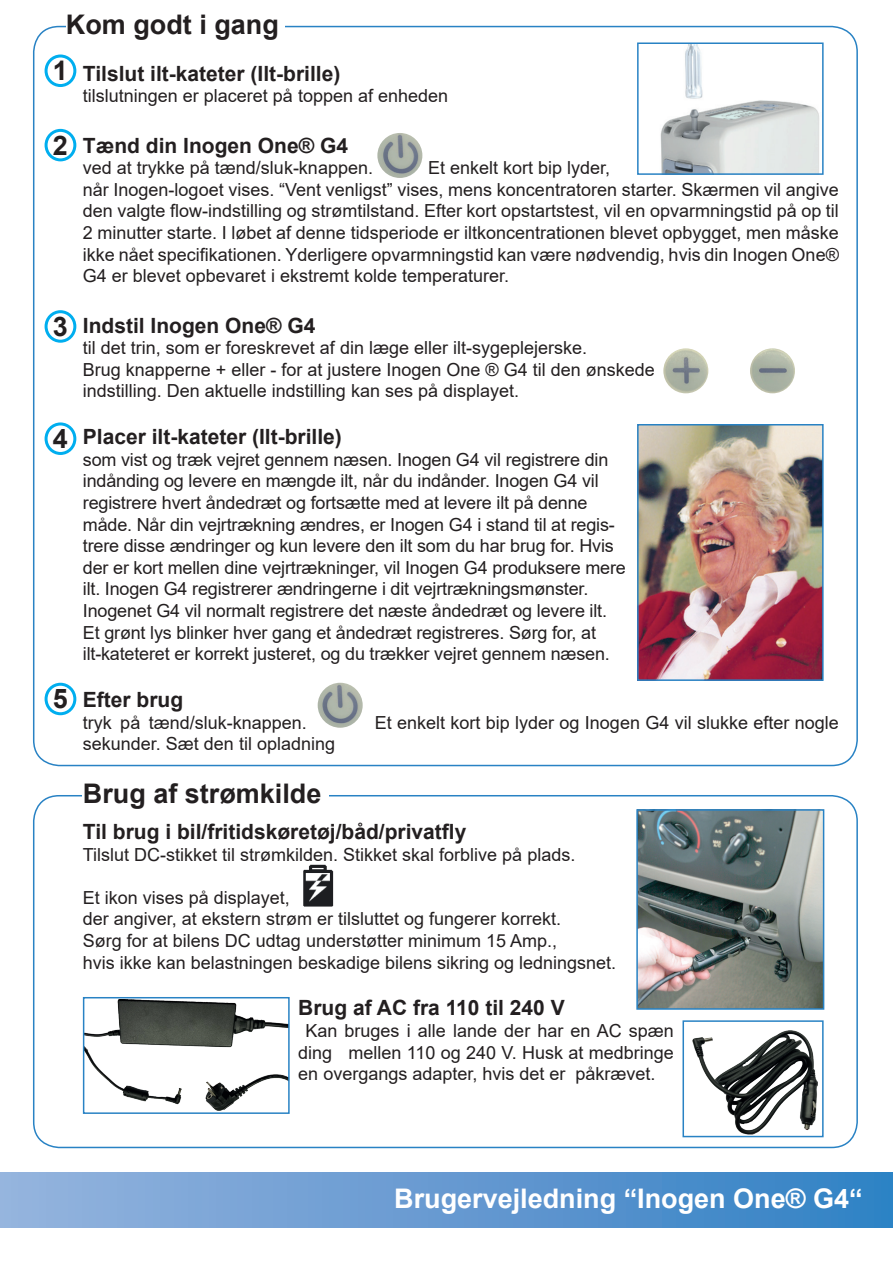
<style>
.page{position:relative;width:893px;height:1263px;background:#fff}
.page>*{position:absolute;margin:0;border:0;box-sizing:border-box;transform-origin:0 0}
.t1{font:700 27px "Arial";color:#231f20}
.t2{font:700 27px "Arial";color:#fff}
.t3{font:700 21px "Arial";color:#231f20}
.t4{font:18px/21.6px "Arial";color:#231f20}
</style>
<div class="page">
<div style="left:0;top:1172px;width:893px;height:55px;background:linear-gradient(to right,#97b3de,#3181c4)"></div>
<img style="left:377px;top:133px;width:45px;height:45px;border-radius:22px">
<img style="left:663px;top:348px;width:45px;height:45px;border-radius:22px">
<img style="left:750px;top:348px;width:45px;height:45px;border-radius:22px">
<img style="left:639px;top:812px;width:182px;height:195px">
<div style="left:636px;top:809px;width:188px;height:201px;border:2px solid #2882c4"></div>
<img style="left:660px;top:45px;width:160px;height:127px">
<div style="left:637px;top:42px;width:187px;height:133px;border:2px solid #2882c4"></div>
<img style="left:640px;top:427px;width:181px;height:251px">
<div style="left:637px;top:424px;width:187px;height:257px;border:2px solid #2882c4"></div>
<img style="left:318px;top:683px;width:45px;height:45px;border-radius:22px">
<div style="left:33px;top:795px;width:825px;height:353px;border:2px solid #2882c4;border-radius:26px"></div>
<div style="left:83px;top:784px;width:246px;height:42px;background:#fff"></div>
<img style="left:303px;top:864px;width:31px;height:43px">
<img style="left:86px;top:1000px;width:201px;height:111px">
<div style="left:83px;top:997px;width:207px;height:117px;border:2px solid #2882c4"></div>
<img style="left:692px;top:1030px;width:126px;height:104px">
<div style="left:682px;top:1020px;width:142px;height:117px;border:2px solid #2882c4"></div>
<div style="left:45px;top:55px;width:31px;height:32px;border:3px solid #00aeef;border-radius:50%"></div>
<div style="left:45px;top:129px;width:31px;height:32px;border:3px solid #00aeef;border-radius:50%"></div>
<div style="left:45px;top:310px;width:31px;height:33px;border:3px solid #00aeef;border-radius:50%"></div>
<div style="left:45px;top:422px;width:31px;height:33px;border:3px solid #00aeef;border-radius:50%"></div>
<div style="left:45px;top:683px;width:31px;height:32px;border:3px solid #00aeef;border-radius:50%"></div>
<h1 class="t1" style="left:66px;top:6px;width:215px">Kom godt i gang</h1>
<h1 class="t1" style="left:53px;top:52px;width:17px">1</h1>
<h1 class="t1" style="left:53px;top:126px;width:17px">2</h1>
<h1 class="t1" style="left:53px;top:307px;width:17px">3</h1>
<h1 class="t1" style="left:53px;top:420px;width:17px">4</h1>
<h1 class="t1" style="left:53px;top:680px;width:17px">5</h1>
<p class="t3" style="left:83px;top:58px;width:259px">Tilslut ilt-kateter (Ilt-brille)</p>
<p class="t4" style="left:83px;top:85px;width:367px">tilslutningen er placeret på toppen af enheden</p>
<p class="t3" style="left:83px;top:130px;width:267px">Tænd din Inogen One® G4</p>
<p class="t4" style="left:83px;top:157px;width:292px">ved at trykke på tænd/sluk-knappen.</p>
<p class="t4" style="left:83px;top:157px;width:757px;text-indent:345px">Et enkelt kort bip lyder,<br>når Inogen-logoet vises. “Vent venligst” vises, mens koncentratoren starter. Skærmen vil angive den valgte flow-indstilling og strømtilstand. Efter kort opstartstest, vil en opvarmningstid på op til 2 minutter starte. I løbet af denne tidsperiode er iltkoncentrationen blevet opbygget, men måske ikke nået specifikationen. Yderligere opvarmningstid kan være nødvendig, hvis din Inogen One® G4 er blevet opbevaret i ekstremt kolde temperaturer.</p>
<p class="t3" style="left:83px;top:310px;width:234px">Indstil Inogen One® G4</p>
<p class="t4" style="left:83px;top:337px;width:574px">til det trin, som er foreskrevet af din læge eller ilt-sygeplejerske.<br>Brug knapperne + eller - for at justere Inogen One ® G4 til den ønskede indstilling. Den aktuelle indstilling kan ses på displayet.</p>
<p class="t3" style="left:83px;top:422px;width:261px">Placer ilt-kateter (Ilt-brille)</p>
<p class="t4" style="left:83px;top:449px;width:544px">som vist og træk vejret gennem næsen. Inogen G4 vil registrere din indånding og levere en mængde ilt, når du indånder. Inogen G4 vil registrere hvert åndedræt og fortsætte med at levere ilt på denne måde. Når din vejrtrækning ændres, er Inogen G4 i stand til at regis&shy;trere disse ændringer og kun levere den ilt som du har brug for. Hvis der er kort mellen dine vejrtrækninger, vil Inogen G4 produksere mere ilt. Inogen G4 registrerer ændringerne i dit vejrtrækningsmønster.<br>Inogenet G4 vil normalt registrere det næste åndedræt og levere ilt.<br>Et grønt lys blinker hver gang et åndedræt registreres. Sørg for, at ilt-kateteret er korrekt justeret, og du trækker vejret gennem næsen.</p>
<p class="t3" style="left:83px;top:685px;width:102px">Efter brug</p>
<p class="t4" style="left:83px;top:711px;width:225px">tryk på tænd/sluk-knappen.</p>
<p class="t4" style="left:375px;top:711px;width:466px">Et enkelt kort bip lyder og Inogen G4 vil slukke efter nogle</p>
<p class="t4" style="left:83px;top:733px;width:254px">sekunder. Sæt den til opladning</p>
<h1 class="t1" style="left:83px;top:775px;width:240px">Brug af strømkilde</h1>
<p class="t3" style="left:83px;top:817px;width:385px">Til brug i bil/fritidskøretøj/båd/privatfly</p>
<p class="t4" style="left:83px;top:843px;width:494px">Tilslut DC-stikket til strømkilden. Stikket skal forblive på plads.</p>
<p class="t4" style="left:83px;top:886px;width:535px">Et ikon vises på displayet,<br>der angiver, at ekstern strøm er tilsluttet og fungerer korrekt.<br>Sørg for at bilens DC udtag understøtter minimum 15 Amp.,<br>hvis ikke kan belastningen beskadige bilens sikring og ledningsnet.</p>
<p class="t3" style="left:298px;top:993px;width:268px">Brug af AC fra 110 til 240 V</p>
<p class="t4" style="left:298px;top:1020px;width:377px;text-align:justify;text-indent:7px">Kan bruges i alle lande der har en AC spæn ding mellen 110 og 240 V. Husk at medbringe en overgangs adapter, hvis det er påkrævet.</p>
<h1 class="t2" style="left:394px;top:1180px;width:470px">Brugervejledning “Inogen One® G4“</h1>
</div>
